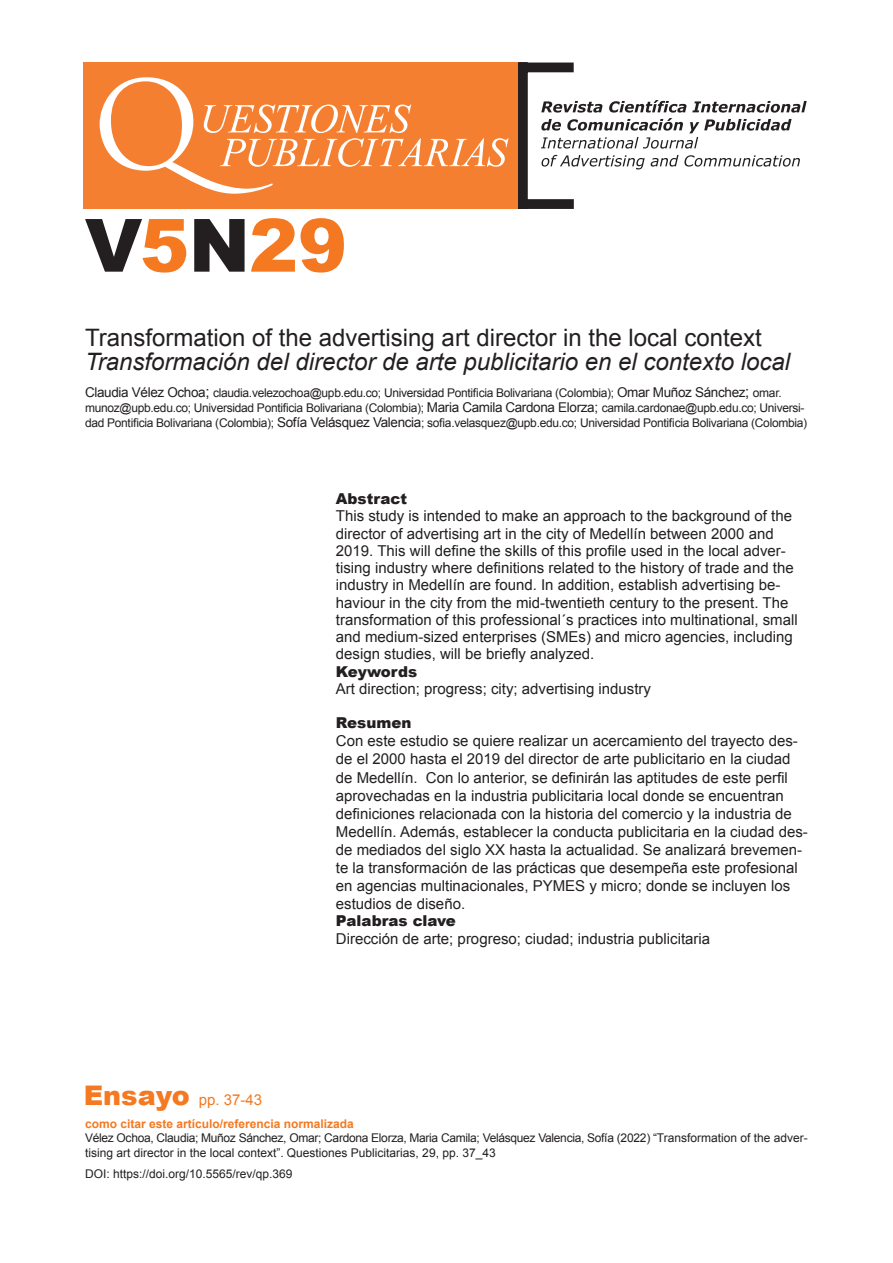
<style>
.page{position:relative;width:893px;height:1263px;background:#fff}
.page>*{position:absolute;margin:0;border:0;box-sizing:border-box;transform-origin:0 0}
.t1{font:900 73.5px "Arial";letter-spacing:-.01em;color:#231f20}
.t2{font:italic 24px "Arial";color:#231f20}
.t3{font:24px "Arial";color:#231f20}
.t4{font:15px/18px "Arial";color:#231f20}
.t5{font:900 15px "Arial";color:#231f20}
.t6{font:15px "Arial";color:#f47921}
.t7{font:12px/15px "Arial";letter-spacing:-.025em;color:#231f20}
.t8{font:12px/14.4px "Arial";color:#231f20}
.t9{font:700 12px "Arial";color:#f47921}
.s1{color:#f47921}
.s2{color:#f47821}
.s3{font-size:13.5px}
.s4{font-size:15px}
.s5{font-weight:900;font-size:27px}
</style>
<div class="page">
<div style="left:83px;top:63px;width:436px;height:146px;background:#f47f31"></div>
<svg style="left:100px;top:77px;width:409px;height:117px"></svg>
<svg style="left:541px;top:100px;width:266px;height:49px"></svg>
<svg style="left:541px;top:155px;width:104px;height:14px"></svg>
<svg style="left:651px;top:155px;width:149px;height:12px"></svg>
<div style="left:518px;top:63px;width:10px;height:146px;background:#231f20"></div>
<div style="left:519px;top:63px;width:55px;height:9px;background:#231f20"></div>
<div style="left:519px;top:199px;width:55px;height:10px;background:#231f20"></div>
<p class="t1" style="left:85px;top:192px;width:264px">V<span class="s1">5</span>N<span class="s1">2</span><span class="s2">9</span></p>
<p class="t3" style="left:85px;top:322px;width:678px">Transformation of the advertising art director in the local context</p>
<p class="t2" style="left:85px;top:346px;width:707px">Transformación del director de arte publicitario en el contexto local</p>
<p class="t7" style="left:85px;top:385px;width:724px"><span class="s3">Claudia Vélez Ochoa</span><span class="s4">;</span> claudia.velezochoa@upb.edu.co; Universidad Pontificia Bolivariana (Colombia); <span class="s3">Omar Muñoz Sánchez</span><span class="s4">;</span> omar. munoz@upb.edu.co; Universidad Pontificia Bolivariana (Colombia); <span class="s3">Maria Camila Cardona Elorza;</span> camila.cardonae@upb.edu.co; Universi&shy;dad Pontificia Bolivariana (Colombia); <span class="s3">Sofía Velásquez Valencia</span>; sofia.velasquez@upb.edu.co; Universidad Pontificia Bolivariana (Colombia)</p>
<p class="t6" style="left:84px;top:1089px;width:180px"><span class="s5">Ensayo</span> pp. 37-43</p>
<p class="t5" style="left:336px;top:488px;width:73px">Abstract</p>
<p class="t4" style="left:336px;top:508px;width:463px;line-height:17.2px">This study is intended to make an approach to the background of the director of advertising art in the city of Medellín between 2000 and 2019. This will define the skills of this profile used in the local adver&shy;tising industry where definitions related to the history of trade and the industry in Medellín are found. In addition, establish advertising be&shy;haviour in the city from the mid-twentieth century to the present. The transformation of this professional´s practices into multinational, small and medium-sized enterprises (SMEs) and micro agencies, including design studies, will be briefly analyzed.</p>
<p class="t5" style="left:336px;top:660px;width:83px">Keywords</p>
<p class="t4" style="left:336px;top:680px;width:317px">Art direction; progress; city; advertising industry</p>
<p class="t5" style="left:336px;top:712px;width:77px">Resumen</p>
<p class="t4" style="left:336px;top:732px;width:473px">Con este estudio se quiere realizar un acercamiento del trayecto des&shy;de el 2000 hasta el 2019 del director de arte publicitario en la ciudad de Medellín. Con lo anterior, se definirán las aptitudes de este perfil aprovechadas en la industria publicitaria local donde se encuentran definiciones relacionada con la historia del comercio y la industria de Medellín. Además, establecer la conducta publicitaria en la ciudad des&shy;de mediados del siglo XX hasta la actualidad. Se analizará brevemen&shy;te la transformación de las prácticas que desempeña este profesional en agencias multinacionales, PYMES y micro; donde se incluyen los estudios de diseño.</p>
<p class="t5" style="left:336px;top:909px;width:121px">Palabras clave</p>
<p class="t4" style="left:336px;top:930px;width:376px">Dirección de arte; progreso; ciudad; industria publicitaria</p>
<p class="t9" style="left:85px;top:1116px;width:270px">como citar este artículo/referencia normalizada</p>
<p class="t8" style="left:85px;top:1131px;width:724px">Vélez Ochoa, Claudia; Muñoz Sánchez, Omar; Cardona Elorza, Maria Camila; Velásquez Valencia, Sofía (2022) “Transformation of the adver&shy;tising art director in the local context”. Questiones Publicitarias, 29, pp. 37_43</p>
<p class="t8" style="left:85px;top:1167px;width:209px">DOI: https://doi.org/10.5565/rev/qp.369</p>
</div>
